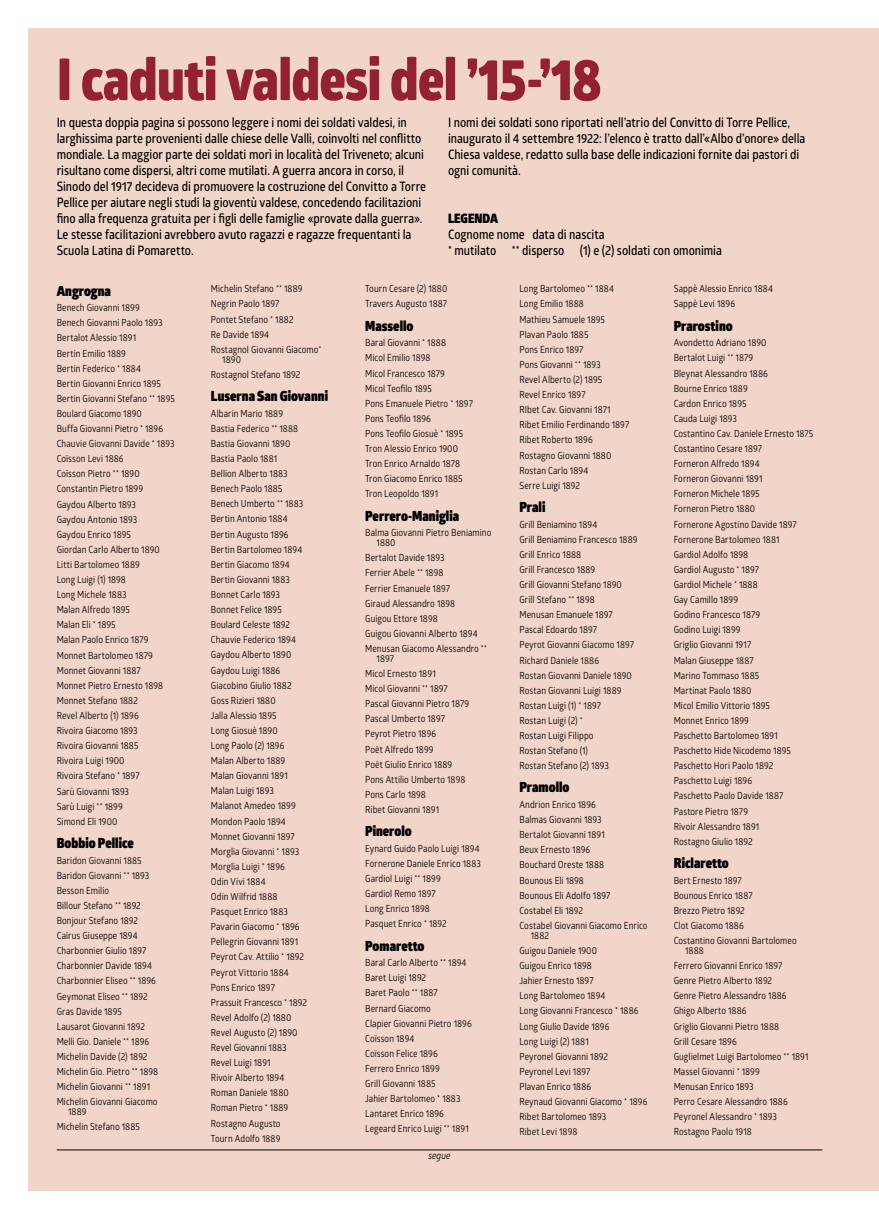
<style>
.page{position:relative;width:879px;height:1219px;background:#fff}
.page>*{position:absolute;margin:0;border:0;box-sizing:border-box;transform-origin:0 0}
.t1{font:800 58px "Glober";letter-spacing:-.015em;color:#932132;scale:.88 1}
.t2{font:900 14px "Glober";letter-spacing:.005em;color:#000;scale:.88 1}
.t3{font:600 13px/16px "Glober";letter-spacing:-.005em;color:#000;scale:.88 1}
.t4{font:900 13px "Glober";color:#000;scale:.88 1}
.t5{font:9.8px/15.1px "Glober";letter-spacing:.005em;color:#000;scale:.88 1}
.t6{font:italic 9.8px "Glober";letter-spacing:.005em;color:#000;scale:.88 1}
</style>
<div class="page">
<div style="left:28px;top:28px;width:851px;height:1163px;background:#f0d5c8"></div>
<hr style="left:57px;top:1150px;width:765px;height:1px;background:#000">
<h1 class="t1" style="left:57px;top:36px;width:621px">I caduti valdesi del ’15-’18</h1>
<p class="t3" style="left:57px;top:114px;width:421px">In questa doppia pagina si possono leggere i nomi dei soldati valdesi, in larghissima parte provenienti dalle chiese delle Valli, coinvolti nel conflitto mondiale. La maggior parte dei soldati morì in località del Triveneto; alcuni risultano come dispersi, altri come mutilati. A guerra ancora in corso, il Sinodo del 1917 decideva di promuovere la costruzione del Convitto a Torre Pellice per aiutare negli studi la gioventù valdese, concedendo facilitazioni fino alla frequenza gratuita per i figli delle famiglie «provate dalla guerra».<br>Le stesse facilitazioni avrebbero avuto ragazzi e ragazze frequentanti la Scuola Latina di Pomaretto.</p>
<p class="t3" style="left:448px;top:114px;width:408px">I nomi dei soldati sono riportati nell’atrio del Convitto di Torre Pellice, inaugurato il 4 settembre 1922: l’elenco è tratto dall’«Albo d’onore» della Chiesa valdese, redatto sulla base delle indicazioni fornite dai pastori di ogni comunità.</p>
<h3 class="t4" style="left:448px;top:209px;width:58px">LEGENDA</h3>
<h3 class="t3" style="left:448px;top:226px;width:313px">Cognome nome data di nascita<br>* mutilato ** disperso (1) e (2) soldati con omonimia</h3>
<h2 class="t2" style="left:57px;top:280px;width:63px">Angrogna</h2>
<p class="t5" style="left:57px;top:300px;width:136px">Benech Giovanni 1899<br>Benech Giovanni Paolo 1893<br>Bertalot Alessio 1891<br>Bertin Emilio 1889<br>Bertin Federico * 1884<br>Bertin Giovanni Enrico 1895<br>Bertin Giovanni Stefano ** 1895<br>Boulard Giacomo 1890<br>Buffa Giovanni Pietro * 1896<br>Chauvie Giovanni Davide * 1893<br>Coïsson Levi 1886<br>Coïsson Pietro ** 1890<br>Constantin Pietro 1899<br>Gaydou Alberto 1893<br>Gaydou Antonio 1893<br>Gaydou Enrico 1895<br>Giordan Carlo Alberto 1890<br>Litti Bartolomeo 1889<br>Long Luigi (1) 1898<br>Long Michele 1883<br>Malan Alfredo 1895<br>Malan Eli * 1895<br>Malan Paolo Enrico 1879<br>Monnet Bartolomeo 1879<br>Monnet Giovanni 1887<br>Monnet Pietro Ernesto 1898<br>Monnet Stefano 1882<br>Revel Alberto (1) 1896<br>Rivoira Giacomo 1893<br>Rivoira Giovanni 1885<br>Rivoira Luigi 1900<br>Rivoira Stefano * 1897<br>Sarù Giovanni 1893<br>Sarù Luigi ** 1899<br>Simond Eli 1900</p>
<h2 class="t2" style="left:57px;top:832px;width:89px">Bobbio Pellice</h2>
<p class="t5" style="left:57px;top:852px;width:117px">Baridon Giovanni 1885<br>Baridon Giovanni ** 1893<br>Besson Emilio<br>Billour Stefano ** 1892<br>Bonjour Stefano 1892<br>Caïrus Giuseppe 1894<br>Charbonnier Giulio 1897<br>Charbonnier Davide 1894<br>Charbonnier Eliseo ** 1896<br>Geymonat Eliseo ** 1892<br>Gras Davide 1895<br>Lausarot Giovanni 1892<br>Melli Gio. Daniele ** 1896<br>Michelin Davide (2) 1892<br>Michelin Gio. Pietro ** 1898<br>Michelin Giovanni ** 1891<br>Michelin Giovanni Giacomo</p>
<p class="t5" style="left:57px;top:1104px;width:96px;text-indent:11px">1889<br>Michelin Stefano 1885</p>
<p class="t5" style="left:211px;top:281px;width:127px">Michelin Stefano ** 1889<br>Negrin Paolo 1897<br>Pontet Stefano * 1882<br>Re Davide 1894<br>Rostagnol Giovanni Giacomo*</p>
<p class="t5" style="left:211px;top:351px;width:103px;text-indent:11px">1890<br>Rostagnol Stefano 1892</p>
<h2 class="t2" style="left:211px;top:385px;width:135px">Luserna San Giovanni</h2>
<p class="t5" style="left:211px;top:405px;width:111px">Albarin Mario 1889<br>Bastia Federico ** 1888<br>Bastia Giovanni 1890<br>Bastia Paolo 1881<br>Bellion Alberto 1883<br>Benech Paolo 1885<br>Benech Umberto ** 1883<br>Bertin Antonio 1884<br>Bertin Augusto 1896<br>Bertin Bartolomeo 1894<br>Bertin Giacomo 1894<br>Bertin Giovanni 1883<br>Bonnet Carlo 1893<br>Bonnet Felice 1895<br>Boulard Celeste 1892<br>Chauvie Federico 1894<br>Gaydou Alberto 1890<br>Gaydou Luigi 1886<br>Giacobino Giulio 1882<br>Goss Rizieri 1880<br>Jalla Alessio 1895<br>Long Giosuè 1890<br>Long Paolo (2) 1896<br>Malan Alberto 1889<br>Malan Giovanni 1891<br>Malan Luigi 1893<br>Malanot Amedeo 1899<br>Mondon Paolo 1894<br>Monnet Giovanni 1897<br>Morglia Giovanni * 1893<br>Morglia Luigi * 1896<br>Odin Vivi 1884<br>Odin Wilfrid 1888<br>Pasquet Enrico 1883<br>Pavarin Giacomo * 1896<br>Pellegrin Giovanni 1891<br>Peyrot Cav. Attilio * 1892<br>Peyrot Vittorio 1884<br>Pons Enrico 1897<br>Prassuit Francesco * 1892<br>Revel Adolfo (2) 1880<br>Revel Augusto (2) 1890<br>Revel Giovanni 1883<br>Revel Luigi 1891<br>Rivoir Alberto 1894<br>Roman Daniele 1880<br>Roman Pietro * 1889<br>Rostagno Augusto<br>Tourn Adolfo 1889</p>
<p class="t5" style="left:365px;top:281px;width:95px">Tourn Cesare (2) 1880<br>Travers Augusto 1887</p>
<h2 class="t2" style="left:365px;top:315px;width:56px">Massello</h2>
<p class="t5" style="left:365px;top:335px;width:124px">Baral Giovanni * 1888<br>Micol Emilio 1898<br>Micol Francesco 1879<br>Micol Teofilo 1895<br>Pons Emanuele Pietro * 1897<br>Pons Teofilo 1896<br>Pons Teofilo Giosuè * 1895<br>Tron Alessio Enrico 1900<br>Tron Enrico Arnaldo 1878<br>Tron Giacomo Enrico 1885<br>Tron Leopoldo 1891</p>
<h2 class="t2" style="left:365px;top:505px;width:108px">Perrero-Maniglia</h2>
<p class="t5" style="left:376px;top:527px;width:132px;line-height:10px;text-indent:-11px">Balma Giovanni Pietro Beniamino<br>1880</p>
<p class="t5" style="left:365px;top:550px;width:140px">Bertalot Davide 1893<br>Ferrier Abele ** 1898<br>Ferrier Emanuele 1897<br>Giraud Alessandro 1898<br>Guigou Ettore 1898<br>Guigou Giovanni Alberto 1894<br>Menusan Giacomo Alessandro **</p>
<p class="t5" style="left:365px;top:650px;width:120px;text-indent:11px">1897<br>Micol Ernesto 1891<br>Micol Giovanni ** 1897<br>Pascal Giovanni Pietro 1879<br>Pascal Umberto 1897<br>Peyrot Pietro 1896<br>Poët Alfredo 1899<br>Poët Giulio Enrico 1889<br>Pons Attilio Umberto 1898<br>Pons Carlo 1898<br>Ribet Giovanni 1891</p>
<h2 class="t2" style="left:365px;top:820px;width:54px">Pinerolo</h2>
<p class="t5" style="left:365px;top:840px;width:133px">Eynard Guido Paolo Luigi 1894<br>Fornerone Daniele Enrico 1883<br>Gardiol Luigi ** 1899<br>Gardiol Remo 1897<br>Long Enrico 1898<br>Pasquet Enrico * 1892</p>
<h2 class="t2" style="left:365px;top:935px;width:69px">Pomaretto</h2>
<p class="t5" style="left:365px;top:955px;width:123px">Baral Carlo Alberto ** 1894<br>Baret Luigi 1892<br>Baret Paolo ** 1887<br>Bernard Giacomo<br>Clapier Giovanni Pietro 1896<br>Coïsson 1894<br>Coïsson Felice 1896<br>Ferrero Enrico 1899<br>Grill Giovanni 1885<br>Jahier Bartolomeo * 1883<br>Lantaret Enrico 1896<br>Legeard Enrico Luigi ** 1891</p>
<p class="t6" style="left:428px;top:1148px;width:27px">segue</p>
<p class="t5" style="left:519px;top:281px;width:126px">Long Bartolomeo ** 1884<br>Long Emilio 1888<br>Mathieu Samuele 1895<br>Plavan Paolo 1885<br>Pons Enrico 1897<br>Pons Giovanni ** 1893<br>Revel Alberto (2) 1895<br>Revel Enrico 1897<br>RIbet Cav. Giovanni 1871<br>Ribet Emilio Ferdinando 1897<br>Ribet Roberto 1896<br>Rostagno Giovanni 1880<br>Rostan Carlo 1894<br>Serre Luigi 1892</p>
<h2 class="t2" style="left:519px;top:496px;width:31px">Prali</h2>
<p class="t5" style="left:519px;top:516px;width:136px">Grill Beniamino 1894<br>Grill Beniamino Francesco 1889<br>Grill Enrico 1888<br>Grill Francesco 1889<br>Grill Giovanni Stefano 1890<br>Grill Stefano ** 1898<br>Menusan Emanuele 1897<br>Pascal Edoardo 1897<br>Peyrot Giovanni Giacomo 1897<br>Richard Daniele 1886<br>Rostan Giovanni Daniele 1890<br>Rostan Giovanni Luigi 1889<br>Rostan Luigi (1) * 1897<br>Rostan Luigi (2) *<br>Rostan Luigi Filippo<br>Rostan Stefano (1)<br>Rostan Stefano (2) 1893</p>
<h2 class="t2" style="left:519px;top:777px;width:58px">Pramollo</h2>
<p class="t5" style="left:519px;top:797px;width:147px">Andrion Enrico 1896<br>Balmas Giovanni 1893<br>Bertalot Giovanni 1891<br>Beux Ernesto 1896<br>Bouchard Oreste 1888<br>Bounous Eli 1898<br>Bounous Eli Adolfo 1897<br>Costabel Eli 1892<br>Costabel Giovanni Giacomo Enrico</p>
<p class="t5" style="left:519px;top:927px;width:147px;text-indent:11px">1882<br>Guigou Daniele 1900<br>Guigou Enrico 1898<br>Jahier Ernesto 1897<br>Long Bartolomeo 1894<br>Long Giovanni Francesco * 1886<br>Long Giulio Davide 1896<br>Long Luigi (2) 1881<br>Peyronel Giovanni 1892<br>Peyronel Levi 1897<br>Plavan Enrico 1886<br>Reynaud Giovanni Giacomo * 1896<br>Ribet Bartolomeo 1893<br>Ribet Levi 1898</p>
<p class="t5" style="left:674px;top:281px;width:114px">Sappè Alessio Enrico 1884<br>Sappè Levi 1896</p>
<h2 class="t2" style="left:674px;top:315px;width:69px">Prarostino</h2>
<p class="t5" style="left:674px;top:335px;width:160px">Avondetto Adriano 1890<br>Bertalot Luigi ** 1879<br>Bleynat Alessandro 1886<br>Bourne Enrico 1889<br>Cardon Enrico 1895<br>Cauda Luigi 1893<br>Costantino Cav. Daniele Ernesto 1875<br>Costantino Cesare 1897<br>Forneron Alfredo 1894<br>Forneron Giovanni 1891<br>Forneron Michele 1895<br>Forneron Pietro 1880<br>Fornerone Agostino Davide 1897<br>Fornerone Bartolomeo 1881<br>Gardiol Adolfo 1898<br>Gardiol Augusto * 1897<br>Gardiol Michele * 1888<br>Gay Camillo 1899<br>Godino Francesco 1879<br>Godino Luigi 1899<br>Griglio Giovanni 1917<br>Malan Giuseppe 1887<br>Marino Tommaso 1885<br>Martinat Paolo 1880<br>Micol Emilio Vittorio 1895<br>Monnet Enrico 1899<br>Paschetto Bartolomeo 1891<br>Paschetto Hide Nicodemo 1895<br>Paschetto Hori Paolo 1892<br>Paschetto Luigi 1896<br>Paschetto Paolo Davide 1887<br>Pastore Pietro 1879<br>Rivoir Alessandro 1891<br>Rostagno Giulio 1892</p>
<h2 class="t2" style="left:674px;top:852px;width:64px">Riclaretto</h2>
<p class="t5" style="left:674px;top:872px;width:141px">Bert Ernesto 1897<br>Bounous Enrico 1887<br>Brezzo Pietro 1892<br>Clot Giacomo 1886<br>Costantino Giovanni Bartolomeo</p>
<p class="t5" style="left:674px;top:943px;width:155px;text-indent:11px">1888<br>Ferrero Giovanni Enrico 1897<br>Genre Pietro Alberto 1892<br>Genre Pietro Alessandro 1886<br>Ghigo Alberto 1886<br>Griglio Giovanni Pietro 1888<br>Grill Cesare 1896<br>Guglielmet Luigi Bartolomeo ** 1891<br>Massel Giovanni * 1899<br>Menusan Enrico 1893<br>Perro Cesare Alessandro 1886<br>Peyronel Alessandro * 1893<br>Rostagno Paolo 1918</p>
</div>
